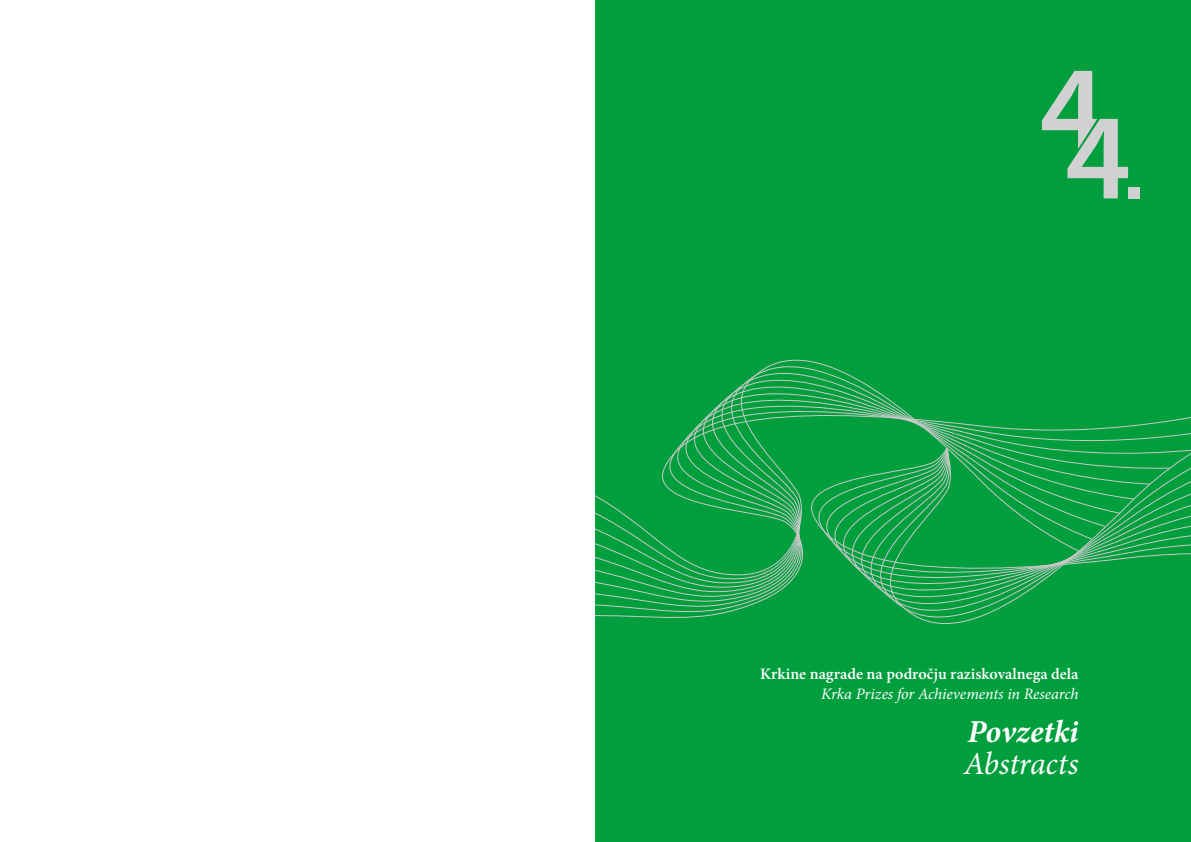
<style>
.page{position:relative;width:1191px;height:842px;background:#fff}
.page>*{position:absolute;margin:0;border:0;box-sizing:border-box;transform-origin:0 0}
.t1{font:italic 32px "Minion Pro";letter-spacing:-.01em;color:#fff}
.t2{font:italic 700 32px "Minion Pro";letter-spacing:-.005em;color:#fff}
.t3{font:600 16px "Minion Pro";color:#fff}
.t4{font:italic 16px "Minion Pro";letter-spacing:-.005em;color:#fff}
</style>
<div class="page">
<div style="left:595px;top:0;width:596px;height:842px;background:#009e3d"></div>
<svg style="left:595px;top:359px;width:266px;height:259px"></svg>
<svg style="left:846px;top:400px;width:345px;height:18px"></svg>
<svg style="left:837px;top:418px;width:354px;height:19px"></svg>
<svg style="left:829px;top:437px;width:337px;height:10px"></svg>
<svg style="left:794px;top:447px;width:397px;height:177px"></svg>
<div style="left:1128px;top:187px;width:12px;height:11px;background:#d1d1d1"></div>
<svg style="left:1042px;top:71px;width:86px;height:127px"></svg>
<p class="t3" style="left:760px;top:663px;width:320px">Krkine nagrade na področju raziskovalnega dela</p>
<p class="t4" style="left:821px;top:682px;width:259px">Krka Prizes for Achievements in Research</p>
<h1 class="t2" style="left:967px;top:709px;width:112px">Povzetki</h1>
<h1 class="t1" style="left:963px;top:742px;width:116px">Abstracts</h1>
</div>
